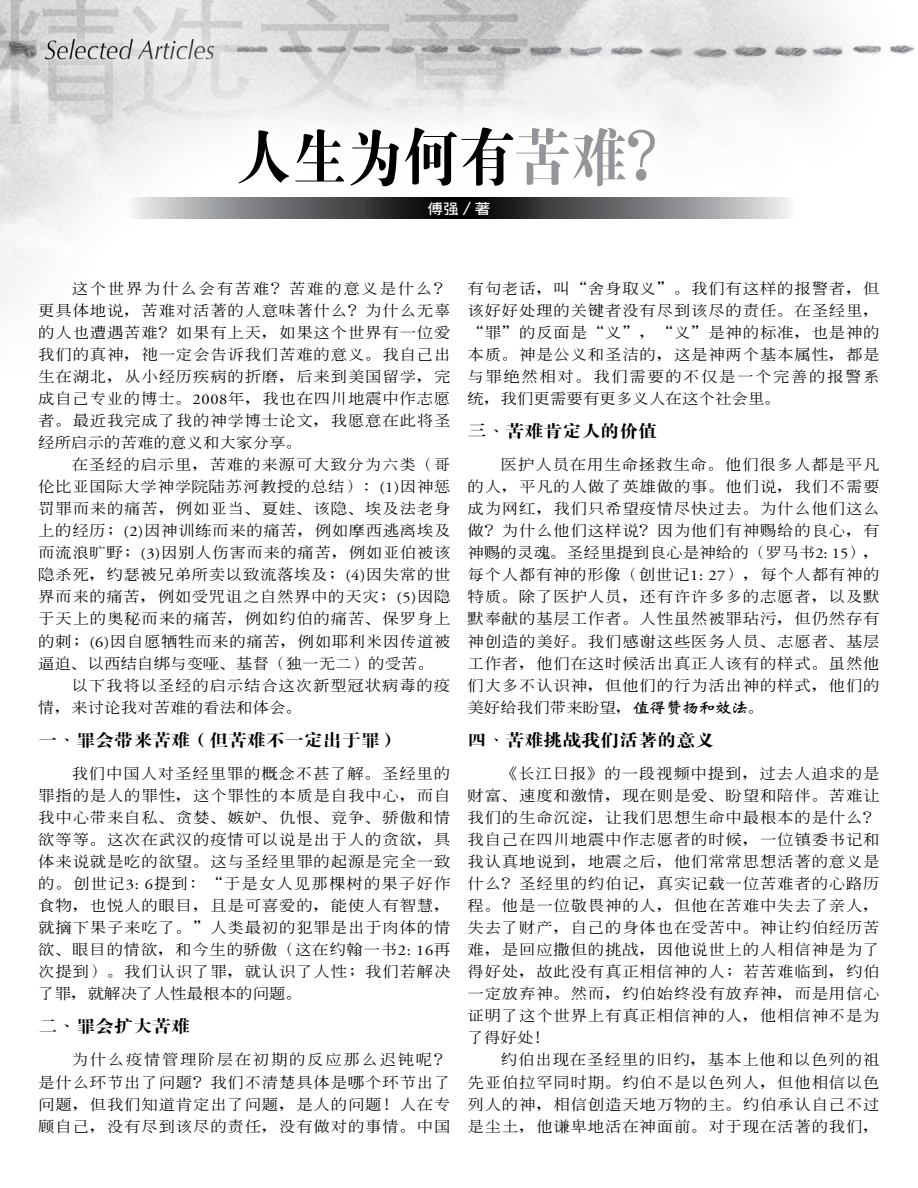
<style>
.page{position:relative;width:918px;height:1188px;background:#fff}
.page>*{position:absolute;margin:0;border:0;box-sizing:border-box;transform-origin:0 0}
.t1{font:62.7px "FZJDBSB B51 0";color:#000;scale:.89 1}
.t2{font:17.25px "FZJDBSB B51 0";color:#000;scale:1.1 1}
.t3{font:500 14.85px/22px "AR Ming B5 S";letter-spacing:.045em;color:#000;text-align:justify;scale:1.11 1}
.t4{font:700 14.1px "AR Hei B5 S";color:#fff;scale:1.11 1}
.s1{color:#939598}
.s2{font-family:"AR Ming B5 S";font-weight:800;color:#939598}
.s3{font-family:"AR Hei B5"}
.s4{font-family:"Adobe Garamond Pro";font-weight:400}
.s5{font-family:"DF Wei Bei GB5 Std W7";font-weight:400;font-size:15.6px}
</style>
<div class="page">
<img style="left:0;top:0;width:915px;height:307px">
<div style="left:206px;top:95px;width:481px;height:124px;background:#fff"></div>
<svg style="left:126px;top:198px;width:667px;height:21px;background:#6d6e70"></svg>
<h1 class="t1" style="left:235px;top:124px;width:506px">人生為何有<span class="s1">苦難</span><span class="s2">？</span></h1>
<p class="t4" style="left:428px;top:201px;width:58px">傅強<span class="s3">／著</span></p>
<p class="t3" style="left:38px;top:277px;width:373px;text-indent:33px">這個世界為什么會有苦難？苦難的意義是什么？更具體地說，苦難對活著的人意味著什么？為什么無辜的人也遭遇苦難？如果有上天，如果這個世界有一位愛我們的真神，祂一定會告訴我們苦難的意義。我自己出生在湖北，從小經歷疾病的折磨，后來到美國留學，完成自己專業的博士。<span class="s4">2008</span>年，我也在四川地震中作志願者。最近我完成了我的神學博士論文，我願意在此將聖經所啟示的苦難的意義和大家分享。</p>
<p class="t3" style="left:38px;top:453px;width:373px;text-indent:33px">在聖經的啟示裏，苦難的來源可大致分為六類（哥倫比亞國際大學神學院陸蘇河教授的總結）：<span class="s4">(1)</span>因神懲罰罪而來的痛苦，例如亞當、夏娃、該隱、埃及法老身上的經歷；<span class="s4">(2)</span>因神訓練而來的痛苦，例如摩西逃離埃及而流浪曠野；<span class="s4">(3)</span>因別人傷害而來的痛苦，例如亞伯被該隱殺死，約瑟被兄弟所賣以致流落埃及；<span class="s4">(4)</span>因失常的世界而來的痛苦，例如受咒詛之自然界中的天災；<span class="s4">(5)</span>因隱于天上的奧祕而來的痛苦，例如約伯的痛苦、保羅身上的刺；<span class="s4">(6)</span>因自願犧牲而來的痛苦，例如耶利米因傳道被逼迫、以西結自綁與變啞、基督（獨一無二）的受苦。</p>
<p class="t3" style="left:38px;top:674px;width:373px;text-indent:33px">以下我將以聖經的啟示結合這次新型冠狀病毒的疫情，來討論我對苦難的看法和體會。</p>
<p class="t2" style="left:38px;top:731px;width:329px">一、罪會帶來苦難（但苦難不一定出于罪）</p>
<p class="t3" style="left:38px;top:762px;width:373px;text-indent:33px">我們中國人對聖經裏罪的概念不甚了解。聖經裏的罪指的是人的罪性，這個罪性的本質是自我中心，而自我中心帶來自私、貪婪、嫉妒、仇恨、競爭、驕傲和情慾等等。這次在武漢的疫情可以說是出于人的貪慾，具體來說就是吃的慾望。這與聖經裏罪的起源是完全一致的。創世記<span class="s4">3: 6</span>提到：“于是女人見那棵樹的果子好作食物，也悅人的眼目，且是可喜愛的，能使人有智慧，就摘下果子來吃了。”人類最初的犯罪是出于肉體的情慾、眼目的情慾，和今生的驕傲（這在約翰一書<span class="s4">2: 16</span>再次提到）。我們認識了罪，就認識了人性；我們若解決了罪，就解決了人性最根本的問題。</p>
<p class="t2" style="left:38px;top:1017px;width:139px">二、罪會擴大苦難</p>
<p class="t3" style="left:38px;top:1049px;width:373px;text-indent:33px">為什么疫情管理階層在初期的反應那么遲鈍呢？是什么環節出了問題？我們不清楚具體是哪個環節出了問題，但我們知道肯定出了問題，是人的問題！人在專顧自己，沒有盡到該盡的責任，沒有做對的事情。中國</p>
<p class="t3" style="left:468px;top:277px;width:373px">有句老話，叫“捨身取義”。我們有這樣的報警者，但該好好處理的關鍵者沒有盡到該盡的責任。在聖經裏，“罪”的反面是“義”，“義”是神的標準，也是神的本質。神是公義和聖潔的，這是神兩個基本屬性，都是與罪絕然相對。我們需要的不僅是一個完善的報警系統，我們更需要有更多義人在這個社會裏。</p>
<p class="t2" style="left:468px;top:422px;width:174px">三、苦難肯定人的價值</p>
<p class="t3" style="left:467px;top:453px;width:373px;text-indent:33px">醫護人員在用生命拯救生命。他們很多人都是平凡的人，平凡的人做了英雄做的事。他們說，我們不需要成為網紅，我們只希望疫情盡快過去。為什么他們這么做？為什么他們這樣說？因為他們有神賜給的良心，有神賜的靈魂。聖經裏提到良心是神給的（羅馬書<span class="s4">2: 15</span>），每個人都有神的形像（創世記<span class="s4">1: 27</span>），每個人都有神的特質。除了醫護人員，還有許許多多的志願者，以及默默奉獻的基層工作者。人性雖然被罪玷污，但仍然存有神創造的美好。我們感謝這些醫務人員、志願者、基層工作者，他們在這時候活出真正人該有的樣式。雖然他們大多不認識神，但他們的行為活出神的樣式，他們的美好給我們帶來盼望，<span class="s5">值得讚揚和效法</span>。</p>
<p class="t2" style="left:468px;top:731px;width:226px">四、苦難挑戰我們活著的意義</p>
<p class="t3" style="left:468px;top:762px;width:373px;text-indent:33px">《長江日報》的一段視頻中提到，過去人追求的是財富、速度和激情，現在則是愛、盼望和陪伴。苦難讓我們的生命沉澱，讓我們思想生命中最根本的是什么？我自己在四川地震中作志願者的時候，一位鎮委書記和我認真地說到，地震之后，他們常常思想活著的意義是什么？聖經裏的約伯記，真實記載一位苦難者的心路歷程。他是一位敬畏神的人，但他在苦難中失去了親人，失去了財產，自己的身體也在受苦中。神讓約伯經歷苦難，是回應撒但的挑戰，因他說世上的人相信神是為了得好處，故此沒有真正相信神的人；若苦難臨到，約伯一定放棄神。然而，約伯始終沒有放棄神，而是用信心證明了這個世界上有真正相信神的人，他相信神不是為了得好處！</p>
<p class="t3" style="left:468px;top:1049px;width:373px;text-indent:33px">約伯出現在聖經裏的舊約，基本上他和以色列的祖先亞伯拉罕同時期。約伯不是以色列人，但他相信以色列人的神，相信創造天地萬物的主。約伯承認自己不過是塵土，他謙卑地活在神面前。對于現在活著的我們，</p>
</div>
